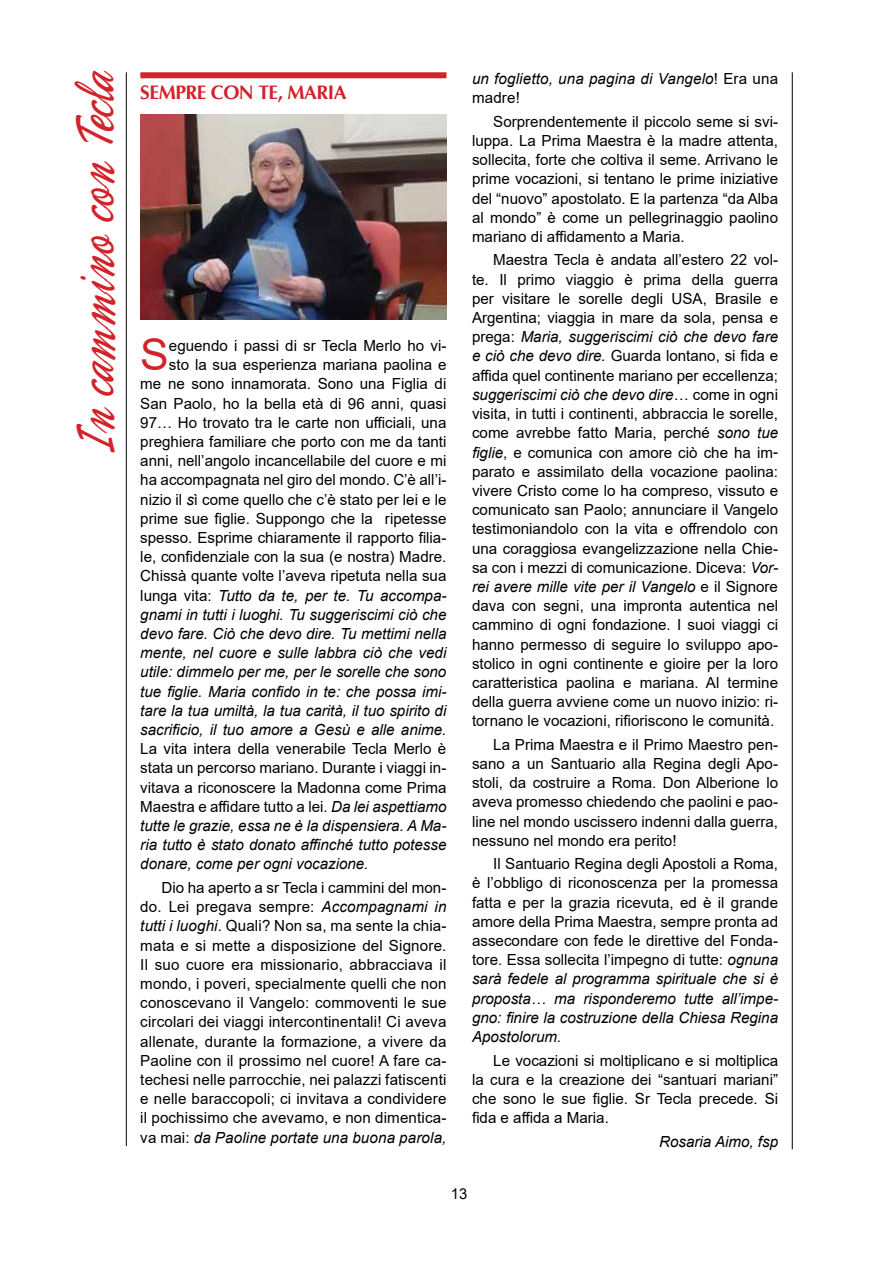
<style>
.page{position:relative;width:893px;height:1263px;background:#fff}
.page>*{position:absolute;margin:0;border:0;box-sizing:border-box;transform-origin:0 0}
.t1{font:57px "Phoenix Script FLF";color:#d2232a;scale:.7 1}
.t2{font:43.35px "Arial";color:#d2232a}
.t3{font:700 19.5px "Optima";letter-spacing:-.025em;color:#d2232a}
.t4{font:15.3px/19.2px "Arial";color:#000;text-align:justify}
.t5{font:italic 15.3px/19.2px "Arial";letter-spacing:.01em;color:#000}
.t6{font:15px "Arial";color:#000}
.s1{font-style:italic}
.s2{font-style:normal}
</style>
<div class="page">
<hr style="left:792px;top:72px;width:1px;height:1077px;background:#000">
<hr style="left:126px;top:72px;width:1px;height:1074px;background:#000">
<div style="left:140px;top:72px;width:306px;height:6px;background:#d2232a"></div>
<img style="left:140px;top:115px;width:306px;height:205px">
<h1 class="t1" style="left:66px;top:454px;width:550px;rotate:-90deg">In cammino con Tecla</h1>
<p class="t3" style="left:140px;top:80px;width:208px">SEMPRE CON TE, MARIA</p>
<h2 class="t2" style="left:140px;top:325px;width:30px">S</h2>
<p class="t4" style="left:140px;top:336px;width:308px;text-align:right">eguendo i passi di sr Tecla Merlo ho vi-<br>sto la sua esperienza mariana paolina e<br>me ne sono innamorata. Sono una Figlia di San Paolo, ho la bella età di 96 anni, quasi 97… Ho trovato tra le carte non ufficiali, una preghiera familiare che porto con me da tanti anni, nell’angolo incancellabile del cuore e mi ha accompagnata nel giro del mondo. C’è all’i&shy;nizio il <span class="s1">s</span>ì come quello che c’è stato per lei e le prime sue figlie. Suppongo che la ripetesse spesso. Esprime chiaramente il rapporto filia&shy;le, confidenziale con la sua (e nostra) Madre.<br>Chissà quante volte l’aveva ripetuta nella sua lunga vita: <span class="s1">Tutto da te, per te. Tu accompa&shy;gnami in tutti i luoghi. Tu suggeriscimi ciò che devo fare. Ciò che devo dire. Tu mettimi nella mente, nel cuore e sulle labbra ciò che vedi utile: dimmelo per me, per le sorelle che sono tue figlie. Maria confido in te: che possa imi&shy;tare la tua umiltà, la tua carità, il tuo spirito di sacrificio, il tuo amore a Gesù e alle anime.</span></p>
<p class="t4" style="left:140px;top:739px;width:308px">La vita intera della venerabile Tecla Merlo è stata un percorso mariano. Durante i viaggi in&shy;vitava a riconoscere la Madonna come Prima Maestra e affidare tutto a lei. <span class="s1">Da lei aspettiamo tutte le grazie, essa ne è la dispensiera. A Ma&shy;ria tutto è stato donato affinché tutto potesse donare, come per ogni vocazione.</span></p>
<p class="t4" style="left:140px;top:878px;width:308px;text-indent:21px">Dio ha aperto a sr Tecla i cammini del mon&shy;do. Lei pregava sempre: <span class="s1">Accompagnami in tutti i luoghi</span>. Quali? Non sa, ma sente la chia&shy;mata e si mette a disposizione del Signore.<br>Il suo cuore era missionario, abbracciava il mondo, i poveri, specialmente quelli che non conoscevano il Vangelo: commoventi le sue circolari dei viaggi intercontinentali! Ci aveva allenate, durante la formazione, a vivere da Paoline con il prossimo nel cuore! A fare ca&shy;techesi nelle parrocchie, nei palazzi fatiscenti e nelle baraccopoli; ci invitava a condividere il pochissimo che avevamo, e non dimentica&shy;va mai: <span class="s1">da Paoline portate una buona parola,</span></p>
<p class="t5" style="left:472px;top:69px;width:308px">un foglietto, una pagina di Vangelo<span class="s2">! Era una madre!</span></p>
<p class="t4" style="left:472px;top:112px;width:308px;text-indent:21px">Sorprendentemente il piccolo seme si svi&shy;luppa. La Prima Maestra è la madre attenta, sollecita, forte che coltiva il seme. Arrivano le prime vocazioni, si tentano le prime iniziative del “nuovo” apostolato. E la partenza “da Alba al mondo” è come un pellegrinaggio paolino mariano di affidamento a Maria.</p>
<p class="t4" style="left:472px;top:250px;width:308px;text-indent:21px">Maestra Tecla è andata all’estero 22 vol&shy;te. Il primo viaggio è prima della guerra per visitare le sorelle degli USA, Brasile e Argentina; viaggia in mare da sola, pensa e prega: <span class="s1">Maria, suggeriscimi ciò che devo fare e ciò che devo dire.</span> Guarda lontano, si fida e affida quel continente mariano per eccellenza; <span class="s1">suggeriscimi ciò che devo dire</span>… come in ogni visita, in tutti i continenti, abbraccia le sorelle, come avrebbe fatto Maria, perché <span class="s1">sono tue figlie</span>, e comunica con amore ciò che ha im&shy;parato e assimilato della vocazione paolina: vivere Cristo come lo ha compreso, vissuto e comunicato san Paolo; annunciare il Vangelo testimoniandolo con la vita e offrendolo con una coraggiosa evangelizzazione nella Chie&shy;sa con i mezzi di comunicazione. Diceva: <span class="s1">Vor&shy;rei avere mille vite per il Vangelo</span> e il Signore dava con segni, una impronta autentica nel cammino di ogni fondazione. I suoi viaggi ci hanno permesso di seguire lo sviluppo apo&shy;stolico in ogni continente e gioire per la loro caratteristica paolina e mariana. Al termine della guerra avviene come un nuovo inizio: ri&shy;tornano le vocazioni, rifioriscono le comunità.</p>
<p class="t4" style="left:472px;top:735px;width:308px;text-indent:21px">La Prima Maestra e il Primo Maestro pen&shy;sano a un Santuario alla Regina degli Apo&shy;stoli, da costruire a Roma. Don Alberione lo aveva promesso chiedendo che paolini e pao&shy;line nel mondo uscissero indenni dalla guerra, nessuno nel mondo era perito!</p>
<p class="t4" style="left:472px;top:854px;width:308px;text-indent:21px">Il Santuario Regina degli Apostoli a Roma, è l’obbligo di riconoscenza per la promessa fatta e per la grazia ricevuta, ed è il grande amore della Prima Maestra, sempre pronta ad assecondare con fede le direttive del Fonda&shy;tore. Essa sollecita l’impegno di tutte: <span class="s1">ognuna sarà fedele al programma spirituale che si è proposta… ma risponderemo tutte all’impe&shy;gno: finire la costruzione della Chiesa Regina Apostolorum.</span></p>
<p class="t4" style="left:472px;top:1050px;width:308px;text-indent:21px">Le vocazioni si moltiplicano e si moltiplica la cura e la creazione dei “santuari mariani” che sono le sue figlie. Sr Tecla precede. Si fida e affida a Maria.</p>
<p class="t5" style="left:659px;top:1132px;width:120px">Rosaria Aimo, fsp</p>
<p class="t6" style="left:451px;top:1183px;width:18px">13</p>
</div>
